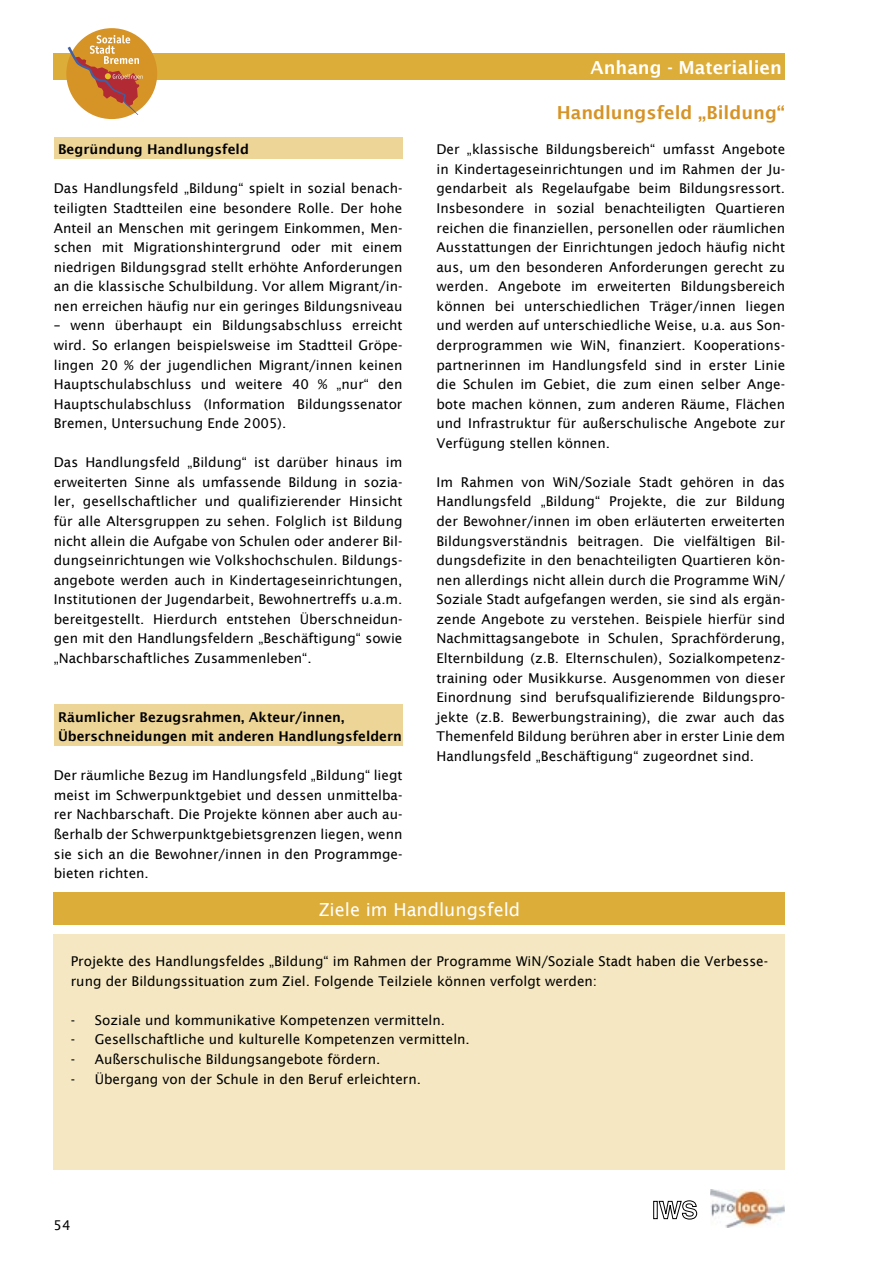
<style>
.page{position:relative;width:893px;height:1263px;background:#fff}
.page>*{position:absolute;margin:0;border:0;box-sizing:border-box;transform-origin:0 0}
.t1{font:600 18px "Lucida Sans";color:#d69326}
.t2{font:18px "Lucida Sans";color:#fff}
.t3{font:600 18px "Lucida Sans";color:#fff}
.t4{font:13.5px/19.5px "Lucida Sans";color:#000;text-align:justify}
.t5{font:600 13.5px/19.5px "Lucida Sans";color:#000}
</style>
<div class="page">
<div style="left:653px;top:1201px;width:5px;height:18px;border:1px solid #000"></div>
<svg style="left:658px;top:1200px;width:39px;height:20px"></svg>
<img style="left:710px;top:1190px;width:75px;height:38px">
<div style="left:54px;top:54px;width:731px;height:26px;background:#ddad3a"></div>
<div style="left:66px;top:28px;width:91px;height:91px;background:#d69326;border-radius:50%"></div>
<svg style="left:68px;top:35px;width:75px;height:80px"></svg>
<div style="left:54px;top:138px;width:348px;height:21px;background:#edd598"></div>
<div style="left:54px;top:705px;width:348px;height:21px;background:#edd598"></div>
<div style="left:54px;top:724px;width:348px;height:21px;background:#edd598"></div>
<div style="left:54px;top:934px;width:731px;height:235px;background:#f4e7c2"></div>
<div style="left:54px;top:892px;width:731px;height:33px;background:#ddad3a"></div>
<p class="t5" style="left:58px;top:140px;width:192px">Begründung Handlungsfeld</p>
<p class="t4" style="left:54px;top:179px;width:350px">Das Handlungsfeld „Bildung“ spielt in sozial benach&shy;teiligten Stadtteilen eine besondere Rolle. Der hohe Anteil an Menschen mit geringem Einkommen, Men&shy;schen mit Migrationshintergrund oder mit einem niedrigen Bildungsgrad stellt erhöhte Anforderungen an die klassische Schulbildung. Vor allem Migrant/in&shy;nen erreichen häufig nur ein geringes Bildungsniveau</p>
<p class="t4" style="left:54px;top:316px;width:350px">– wenn überhaupt ein Bildungsabschluss erreicht wird. So erlangen beispielsweise im Stadtteil Gröpe&shy;lingen 20 % der jugendlichen Migrant/innen keinen Hauptschulabschluss und weitere 40 % „nur“ den Hauptschulabschluss (Information Bildungssenator Bremen, Untersuchung Ende 2005).</p>
<p class="t4" style="left:54px;top:453px;width:350px">Das Handlungsfeld „Bildung“ ist darüber hinaus im erweiterten Sinne als umfassende Bildung in sozia&shy;ler, gesellschaftlicher und qualifizierender Hinsicht für alle Altersgruppen zu sehen. Folglich ist Bildung nicht allein die Aufgabe von Schulen oder anderer Bil&shy;dungseinrichtungen wie Volkshochschulen. Bildungs&shy;angebote werden auch in Kindertageseinrichtungen, Institutionen der Jugendarbeit, Bewohnertreffs u.a.m. bereitgestellt. Hierdurch entstehen Überschneidun&shy;gen mit den Handlungsfeldern „Beschäftigung“ sowie „Nachbarschaftliches Zusammenleben“.</p>
<p class="t5" style="left:58px;top:707px;width:345px">Räumlicher Bezugsrahmen, Akteur/innen,<br>Überschneidungen mit anderen Handlungsfeldern</p>
<p class="t4" style="left:54px;top:766px;width:350px">Der räumliche Bezug im Handlungsfeld „Bildung“ liegt meist im Schwerpunktgebiet und dessen unmittelba&shy;rer Nachbarschaft. Die Projekte können aber auch au&shy;ßerhalb der Schwerpunktgebietsgrenzen liegen, wenn sie sich an die Bewohner/innen in den Programmge&shy;bieten richten.</p>
<h1 class="t3" style="left:590px;top:57px;width:193px">Anhang - Materialien</h1>
<h1 class="t1" style="left:557px;top:103px;width:230px">Handlungsfeld „Bildung“</h1>
<p class="t4" style="left:436px;top:140px;width:350px">Der „klassische Bildungsbereich“ umfasst Angebote in Kindertageseinrichtungen und im Rahmen der Ju&shy;gendarbeit als Regelaufgabe beim Bildungsressort.<br>Insbesondere in sozial benachteiligten Quartieren reichen die finanziellen, personellen oder räumlichen Ausstattungen der Einrichtungen jedoch häufig nicht aus, um den besonderen Anforderungen gerecht zu werden. Angebote im erweiterten Bildungsbereich können bei unterschiedlichen Träger/innen liegen und werden auf unterschiedliche Weise, u.a. aus Son&shy;derprogrammen wie WiN, finanziert. Kooperations&shy;partnerinnen im Handlungsfeld sind in erster Linie die Schulen im Gebiet, die zum einen selber Ange&shy;bote machen können, zum anderen Räume, Flächen und Infrastruktur für außerschulische Angebote zur Verfügung stellen können.</p>
<p class="t4" style="left:436px;top:472px;width:350px">Im Rahmen von WiN/Soziale Stadt gehören in das Handlungsfeld „Bildung“ Projekte, die zur Bildung der Bewohner/innen im oben erläuterten erweiterten Bildungsverständnis beitragen. Die vielfältigen Bil&shy;dungsdefizite in den benachteiligten Quartieren kön&shy;nen allerdings nicht allein durch die Programme WiN/ Soziale Stadt aufgefangen werden, sie sind als ergän&shy;zende Angebote zu verstehen. Beispiele hierfür sind Nachmittagsangebote in Schulen, Sprachförderung, Elternbildung (z.B. Elternschulen), Sozialkompetenz&shy;training oder Musikkurse. Ausgenommen von dieser Einordnung sind berufsqualifizierende Bildungspro&shy;jekte (z.B. Bewerbungstraining), die zwar auch das Themenfeld Bildung berühren aber in erster Linie dem Handlungsfeld „Beschäftigung“ zugeordnet sind.</p>
<h1 class="t2" style="left:319px;top:899px;width:203px">Ziele im Handlungsfeld</h1>
<p class="t4" style="left:71px;top:951px;width:699px">Projekte des Handlungsfeldes „Bildung“ im Rahmen der Programme WiN/Soziale Stadt haben die Verbesse&shy;rung der Bildungssituation zum Ziel. Folgende Teilziele können verfolgt werden:</p>
<p class="t4" style="left:95px;top:1010px;width:377px;text-align:left">Soziale und kommunikative Kompetenzen vermitteln.<br>Gesellschaftliche und kulturelle Kompetenzen vermitteln.<br>Außerschulische Bildungsangebote fördern.<br>Übergang von der Schule in den Beruf erleichtern.</p>
<p class="t4" style="left:71px;top:1010px;width:6px">- - - -</p>
<p class="t4" style="left:54px;top:1216px;width:19px">54</p>
</div>
